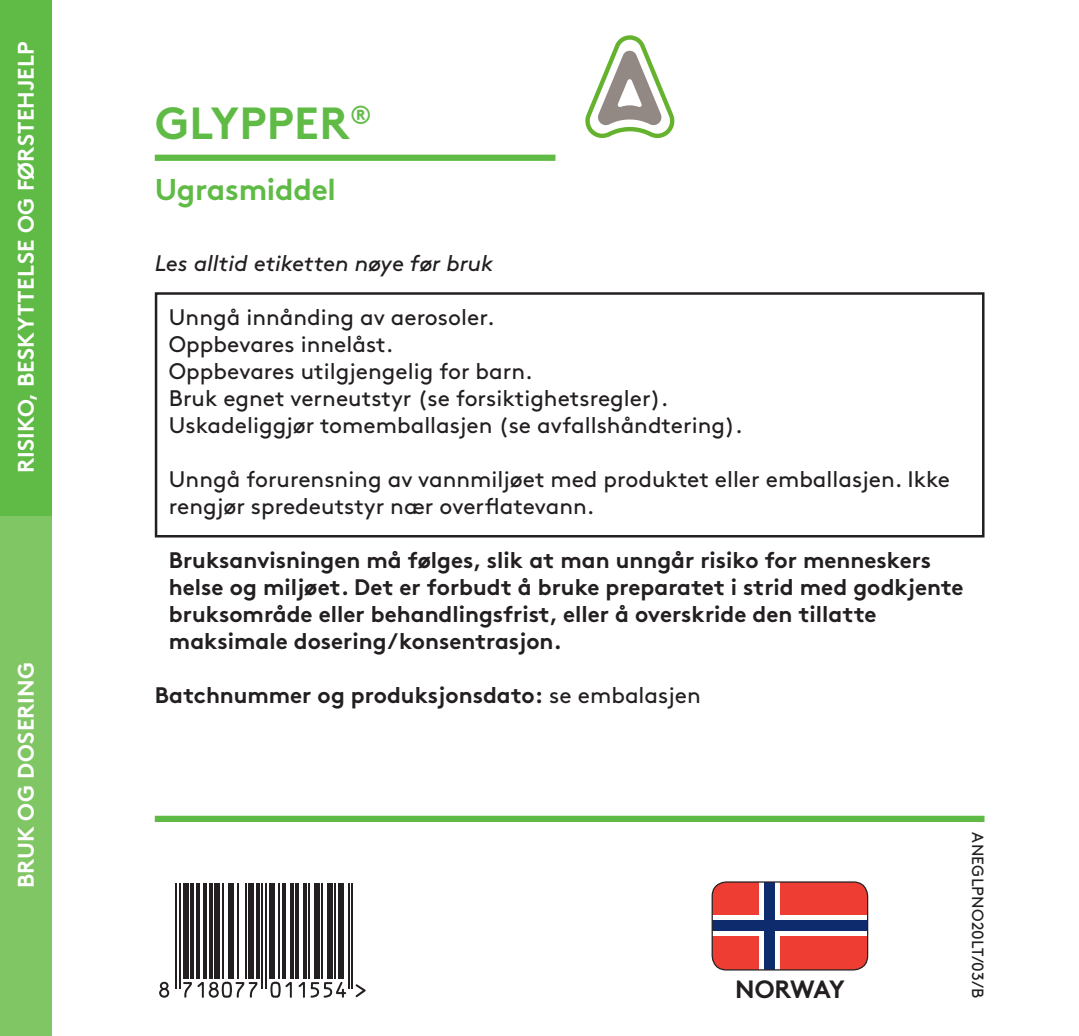
<style>
.page{position:relative;width:1079px;height:1036px;background:#fff}
.page>*{position:absolute;margin:0;border:0;box-sizing:border-box;transform-origin:0 0}
.t1{font:700 45px "Brown Pro";letter-spacing:.01em;color:#60bb46}
.t2{font:700 30px "Brown Pro";letter-spacing:-.01em;color:#60bb46}
.t3{font:700 25px "Brown Pro";letter-spacing:-.045em;color:#231f20}
.t4{font:22.5px/27px "Brown Pro";color:#231f20}
.t5{font:700 22.5px/27px "Brown Pro";color:#231f20}
.t6{font:700 22.5px "Brown Pro";letter-spacing:.01em;color:#fff}
.t7{font:italic 22.5px "Brown Pro";letter-spacing:-.005em;color:#231f20}
.t8{font:16.25px "Brown Pro";letter-spacing:.01em;color:#231f20}
.s1{font-weight:400}
</style>
<div class="page">
<div style="left:0;top:0;width:52px;height:516px;background:#60bb46"></div>
<div style="left:0;top:516px;width:52px;height:520px;background:#81c665"></div>
<svg style="left:585px;top:35px;width:90px;height:103px"></svg>
<div style="left:155px;top:816px;width:829px;height:6px;background:#60bb46"></div>
<div style="left:155px;top:155px;width:400px;height:6px;background:#60bb46"></div>
<div style="left:155px;top:292px;width:829px;height:245px;border:2px solid #231f20"></div>
<svg style="left:159px;top:982px;width:10px;height:15px"></svg>
<hr style="left:175px;top:883px;width:2px;height:105px;background:#231f20">
<hr style="left:179px;top:883px;width:2px;height:105px;background:#231f20">
<div style="left:183px;top:883px;width:5px;height:96px;background:#231f20"></div>
<hr style="left:190px;top:883px;width:4px;height:96px;background:#231f20">
<hr style="left:196px;top:883px;width:4px;height:96px;background:#231f20">
<hr style="left:203px;top:883px;width:4px;height:96px;background:#231f20">
<hr style="left:209px;top:883px;width:4px;height:96px;background:#231f20">
<div style="left:214px;top:883px;width:6px;height:96px;background:#231f20"></div>
<hr style="left:222px;top:883px;width:2px;height:96px;background:#231f20">
<div style="left:228px;top:883px;width:5px;height:96px;background:#231f20"></div>
<hr style="left:237px;top:883px;width:2px;height:96px;background:#231f20">
<hr style="left:245px;top:883px;width:1px;height:96px;background:#231f20">
<svg style="left:183px;top:981px;width:74px;height:17px"></svg>
<div style="left:248px;top:883px;width:6px;height:96px;background:#231f20"></div>
<hr style="left:256px;top:883px;width:3px;height:96px;background:#231f20">
<hr style="left:261px;top:883px;width:2px;height:105px;background:#231f20">
<hr style="left:265px;top:883px;width:2px;height:105px;background:#231f20">
<div style="left:269px;top:883px;width:5px;height:96px;background:#231f20"></div>
<hr style="left:278px;top:883px;width:2px;height:96px;background:#231f20">
<svg style="left:270px;top:981px;width:22px;height:17px"></svg>
<hr style="left:282px;top:883px;width:4px;height:96px;background:#231f20">
<svg style="left:290px;top:883px;width:3px;height:96px"></svg>
<hr style="left:295px;top:883px;width:4px;height:96px;background:#231f20">
<svg style="left:303px;top:883px;width:3px;height:96px"></svg>
<hr style="left:308px;top:883px;width:2px;height:96px;background:#231f20">
<div style="left:314px;top:883px;width:5px;height:96px;background:#231f20"></div>
<hr style="left:321px;top:883px;width:2px;height:96px;background:#231f20">
<div style="left:327px;top:883px;width:5px;height:96px;background:#231f20"></div>
<svg style="left:298px;top:982px;width:48px;height:16px"></svg>
<hr style="left:334px;top:883px;width:2px;height:96px;background:#231f20">
<div style="left:338px;top:883px;width:6px;height:96px;background:#231f20"></div>
<hr style="left:347px;top:883px;width:2px;height:105px;background:#231f20">
<hr style="left:351px;top:883px;width:2px;height:105px;background:#231f20">
<svg style="left:355px;top:984px;width:10px;height:13px"></svg>
<div style="left:713px;top:882px;width:154px;height:88px;background:#ee3e34"></div>
<div style="left:758px;top:882px;width:21px;height:88px;background:#fff"></div>
<div style="left:712px;top:915px;width:155px;height:21px;background:#fff"></div>
<div style="left:763px;top:882px;width:11px;height:88px;background:#0d2b6d"></div>
<div style="left:712px;top:920px;width:155px;height:11px;background:#0d2b6d"></div>
<div style="left:711px;top:881px;width:157px;height:89px;border:1px solid #231f20;border-radius:14px"></div>
<p class="t6" style="left:8px;top:473px;width:433px;rotate:-90deg">RISIKO, BESKYTTELSE OG FØRSTEHJELP</p>
<p class="t6" style="left:8px;top:888px;width:228px;rotate:-90deg">BRUK OG DOSERING</p>
<p class="t1" style="left:155px;top:87px;width:218px">GLYPPER<sup>®</sup></p>
<p class="t2" style="left:155px;top:165px;width:183px">Ugrasmiddel</p>
<p class="t7" style="left:155px;top:246px;width:340px">Les alltid etiketten nøye før bruk</p>
<p class="t4" style="left:169px;top:302px;width:327px">Unngå innånding av aerosoler.</p>
<p class="t4" style="left:169px;top:329px;width:226px">Oppbevares innelåst.</p>
<p class="t4" style="left:169px;top:356px;width:365px">Oppbevares utilgjengelig for barn.</p>
<p class="t4" style="left:169px;top:383px;width:501px">Bruk egnet verneutstyr (se forsiktighetsregler).</p>
<p class="t4" style="left:169px;top:410px;width:575px">Uskadeliggjør tomemballasjen (se avfallshåndtering).</p>
<p class="t4" style="left:169px;top:464px;width:782px">Unngå forurensning av vannmiljøet med produktet eller emballasjen. Ikke rengjør spredeutstyr nær overflatevann.</p>
<p class="t5" style="left:169px;top:545px;width:795px">Bruksanvisningen må følges, slik at man unngår risiko for menneskers helse og miljøet. Det er forbudt å bruke preparatet i strid med godkjente bruksområde eller behandlingsfrist, eller å overskride den tillatte maksimale dosering/konsentrasjon.</p>
<p class="t5" style="left:155px;top:680px;width:547px">Batchnummer og produksjonsdato: <span class="s1">se embalasjen</span></p>
<p class="t3" style="left:735px;top:969px;width:111px">NORWAY</p>
<p class="t8" style="left:990px;top:832px;width:167px;rotate:90deg">ANEGLPNO20LT/03/B</p>
</div>
